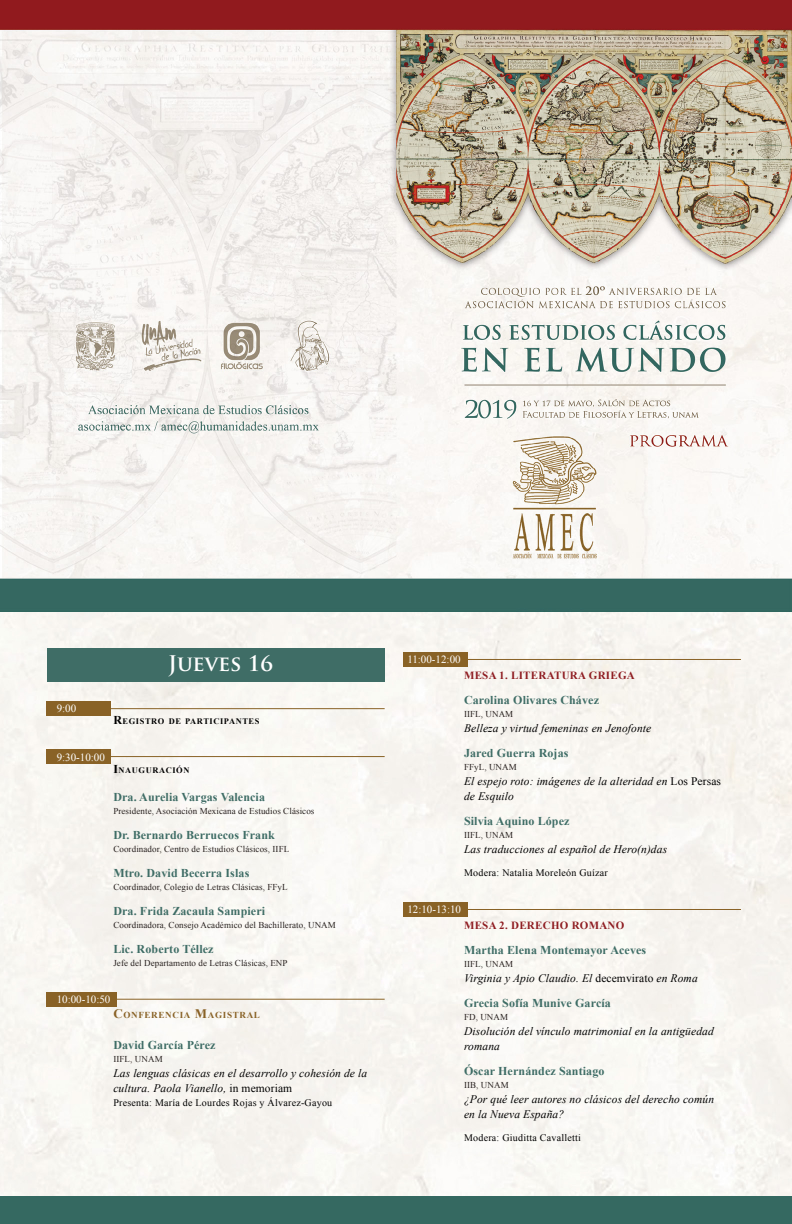
<style>
.page{position:relative;width:792px;height:1224px;background:#fff}
.page>*{position:absolute;margin:0;border:0;box-sizing:border-box;transform-origin:0 0}
.t1{font:700 21px "Trajan Pro";color:#fff}
.t2{font:700 12px "Times New Roman";letter-spacing:.01em;color:#3f6d66}
.t3{font:italic 11.5px/15px "Times New Roman";letter-spacing:.01em;color:#000}
.t4{font:11px "Times New Roman";color:#fff}
.t5{font:700 11px "Times New Roman";letter-spacing:.025em;color:#8f1d22}
.t6{font:10px "Times New Roman";letter-spacing:.025em;color:#000}
.t7{font:700 9.1px "Times New Roman";letter-spacing:.07em;color:#896226}
.t8{font:9px "Times New Roman";letter-spacing:.01em;color:#28211f}
.t9{font:700 8.4px "Times New Roman";letter-spacing:.07em;color:#000}
.s1{font-size:12px}
.s2{font-size:13px}
.s3{font-style:normal}
</style>
<div class="page">
<div style="left:0;top:612px;width:792px;height:585px;background:#f8f6f1"></div>
<div style="left:47px;top:649px;width:338px;height:33px;background:#3f6d66"></div>
<img style="left:0;top:0;width:792px;height:612px">
<div style="left:47px;top:702px;width:64px;height:14px;background:#896226"></div>
<div style="left:403px;top:652px;width:64px;height:15px;background:#896226"></div>
<div style="left:403px;top:902px;width:64px;height:15px;background:#896226"></div>
<div style="left:47px;top:749px;width:64px;height:15px;background:#896226"></div>
<div style="left:47px;top:992px;width:70px;height:14px;background:#896226"></div>
<hr style="left:111px;top:708px;width:274px;height:1px;background:#896226">
<hr style="left:467px;top:659px;width:274px;height:1px;background:#896226">
<hr style="left:467px;top:909px;width:274px;height:1px;background:#896226">
<hr style="left:111px;top:756px;width:274px;height:1px;background:#896226">
<hr style="left:111px;top:999px;width:274px;height:1px;background:#896226">
<div style="left:0;top:1197px;width:792px;height:27px;background:#356961"></div>
<p class="t4" style="left:57px;top:701px;width:21px">9:00</p>
<h1 class="t1" style="left:168px;top:650px;width:106px">JUEVES 16</h1>
<p class="t9" style="left:113px;top:715px;width:148px"><span class="s1">R</span>EGISTRO DE PARTICIPANTES</p>
<p class="t4" style="left:57px;top:750px;width:50px">9:30-10:00</p>
<p class="t9" style="left:113px;top:764px;width:78px"><span class="s1">I</span>NAUGURACIÓN</p>
<p class="t2" style="left:113px;top:789px;width:153px">Dra. Aurelia Vargas Valencia</p>
<p class="t8" style="left:113px;top:805px;width:203px">Presidente, Asociación Mexicana de Estudios Clásicos</p>
<p class="t2" style="left:113px;top:827px;width:163px">Dr. Bernardo Berruecos Frank</p>
<p class="t8" style="left:113px;top:843px;width:177px">Coordinador, Centro de Estudios Clásicos, IIFL</p>
<p class="t2" style="left:113px;top:865px;width:137px">Mtro. David Becerra Islas</p>
<p class="t8" style="left:113px;top:881px;width:176px">Coordinador, Colegio de Letras Clásicas, FFyL</p>
<p class="t2" style="left:113px;top:903px;width:153px">Dra. Frida Zacaula Sampieri</p>
<p class="t8" style="left:113px;top:919px;width:224px">Coordinadora, Consejo Académico del Bachillerato, UNAM</p>
<p class="t2" style="left:113px;top:941px;width:102px">Lic. Roberto Téllez</p>
<p class="t8" style="left:113px;top:957px;width:176px">Jefe del Departamento de Letras Clásicas, ENP</p>
<p class="t4" style="left:57px;top:992px;width:55px">10:00-10:50</p>
<p class="t7" style="left:113px;top:1009px;width:148px"><span class="s2">C</span>ONFERENCIA <span class="s2">M</span>AGISTRAL</p>
<p class="t2" style="left:113px;top:1037px;width:104px">David García Pérez</p>
<p class="t8" style="left:113px;top:1053px;width:51px">IIFL, UNAM</p>
<p class="t3" style="left:113px;top:1065px;width:255px">Las lenguas clásicas en el desarrollo y cohesión de la cultura. Paola Vianello, <span class="s3">in memoriam</span></p>
<p class="t6" style="left:113px;top:1096px;width:220px">Presenta: María de Lourdes Rojas y Álvarez-Gayou</p>
<p class="t4" style="left:407px;top:652px;width:55px">11:00-12:00</p>
<p class="t5" style="left:464px;top:668px;width:19px">MESA</p>
<p class="t5" style="left:499px;top:668px;width:20px">1. LITE</p>
<p class="t5" style="left:539px;top:668px;width:17px">RATU</p>
<p class="t5" style="left:570px;top:668px;width:45px">RA GRIEGA</p>
<p class="t2" style="left:464px;top:692px;width:136px">Carolina Olivares Chávez</p>
<p class="t8" style="left:464px;top:708px;width:51px">IIFL, UNAM</p>
<p class="t3" style="left:464px;top:720px;width:189px">Belleza y virtud femeninas en Jenofonte</p>
<p class="t2" style="left:464px;top:745px;width:106px">Jared Guerra Rojas</p>
<p class="t8" style="left:464px;top:761px;width:54px">FFyL, UNAM</p>
<p class="t3" style="left:464px;top:773px;width:259px">El espejo roto: imágenes de la alteridad en <span class="s3">Los Persas </span>de Esquilo</p>
<p class="t2" style="left:464px;top:813px;width:107px">Silvia Aquino López</p>
<p class="t8" style="left:464px;top:829px;width:51px">IIFL, UNAM</p>
<p class="t3" style="left:464px;top:841px;width:205px">Las traducciones al español de Hero(n)das</p>
<p class="t6" style="left:464px;top:866px;width:145px">Modera: Natalia Moreleón Guízar</p>
<p class="t4" style="left:407px;top:902px;width:55px">12:10-13:10</p>
<p class="t5" style="left:464px;top:918px;width:19px">MESA</p>
<p class="t5" style="left:499px;top:918px;width:110px">2. DERECHO ROMANO</p>
<p class="t2" style="left:464px;top:942px;width:184px">Martha Elena Montemayor Aceves</p>
<p class="t8" style="left:464px;top:958px;width:51px">IIFL, UNAM</p>
<p class="t3" style="left:464px;top:970px;width:235px">Virginia y Apio Claudio. El <span class="s3">decemvirato</span> en Roma</p>
<p class="t2" style="left:464px;top:995px;width:148px">Grecia Sofía Munive García</p>
<p class="t8" style="left:464px;top:1011px;width:46px">FD, UNAM</p>
<p class="t3" style="left:464px;top:1023px;width:251px">Disolución del vínculo matrimonial en la antigüedad romana</p>
<p class="t2" style="left:464px;top:1063px;width:142px">Óscar Hernández Santiago</p>
<p class="t8" style="left:464px;top:1079px;width:46px">IIB, UNAM</p>
<p class="t3" style="left:464px;top:1091px;width:252px">¿Por qué leer autores no clásicos del derecho común en la Nueva España?</p>
<p class="t6" style="left:464px;top:1131px;width:119px">Modera: Giuditta Cavalletti</p>
</div>
